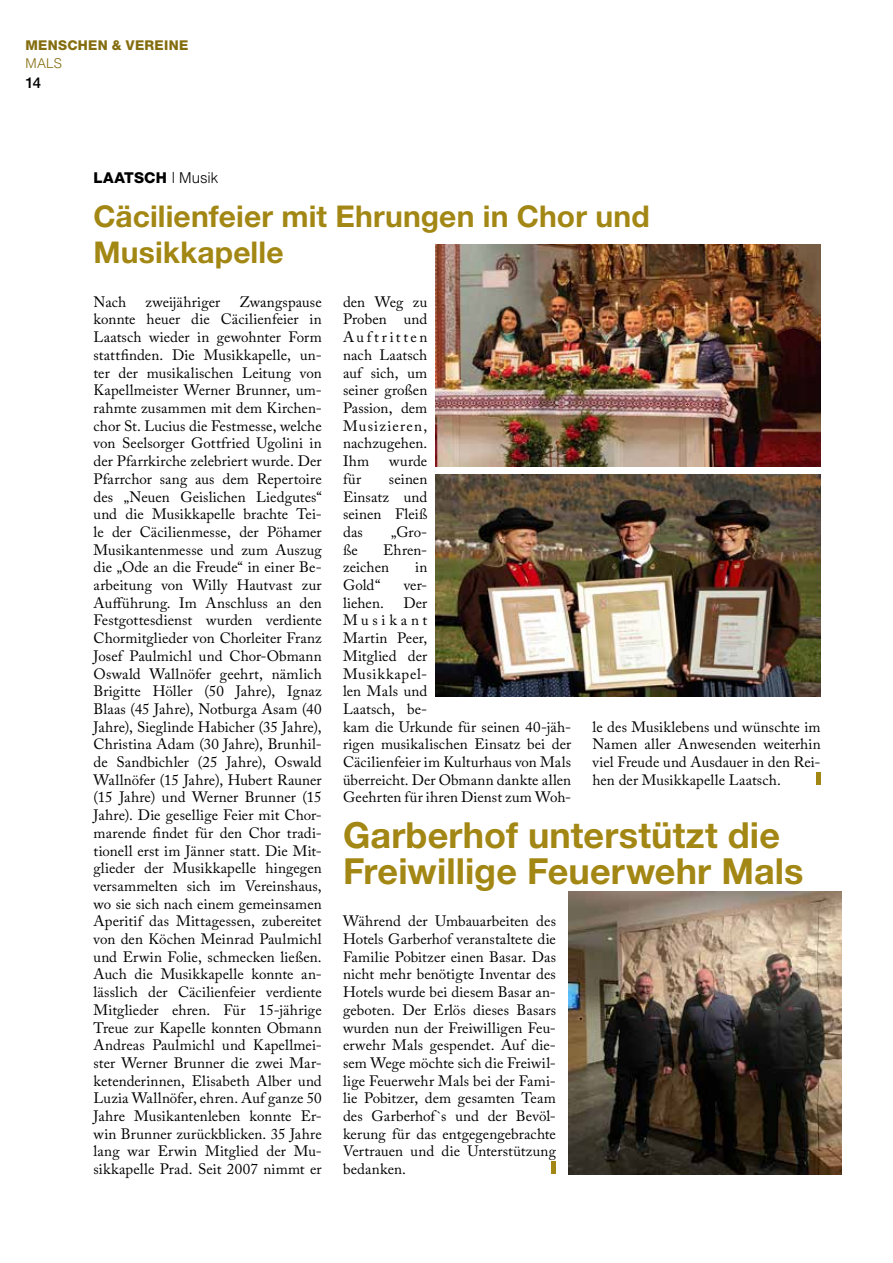
<style>
.page{position:relative;width:893px;height:1263px;background:#fff}
.page>*{position:absolute;margin:0;border:0;box-sizing:border-box;transform-origin:0 0}
.t1{font:700 36px/36px "Helvetica Neue";letter-spacing:.005em;color:#a38714}
.t2{font:700 30px/36px "Helvetica Neue";letter-spacing:.005em;color:#a38714}
.t3{font:15px/17.7px "Adobe Caslon Pro";letter-spacing:.01em;color:#000;text-align:justify}
.t4{font:800 15px "Helvetica Neue";letter-spacing:.015em;color:#000}
.t5{font:500 15px "Helvetica Neue";color:#000}
.t6{font:800 13.5px "Helvetica Neue";letter-spacing:.02em;color:#846d0f}
.t7{font:300 13.5px "Helvetica";color:#846d0f}
.s1{font-family:"Helvetica";font-weight:300}
</style>
<div class="page">
<img style="left:436px;top:245px;width:385px;height:221px">
<img style="left:436px;top:475px;width:385px;height:221px">
<div style="left:816px;top:772px;width:5px;height:13px;background:#a38714"></div>
<img style="left:568px;top:892px;width:274px;height:283px">
<hr style="left:552px;top:1161px;width:4px;height:13px;background:#a38714">
<p class="t6" style="left:26px;top:37px;width:164px">MENSCHEN &amp; VEREINE</p>
<p class="t7" style="left:26px;top:55px;width:38px">MALS</p>
<p class="t5" style="left:26px;top:74px;width:17px">14</p>
<p class="t4" style="left:94px;top:169px;width:126px">LAATSCH <span class="s1">| Musik</span></p>
<h2 class="t2" style="left:94px;top:198px;width:558px">Cäcilienfeier mit Ehrungen in Chor und<br>Musikkapelle</h2>
<p class="t3" style="left:94px;top:293px;width:34px">Nach</p>
<p class="t3" style="left:145px;top:293px;width:77px">zweijähriger</p>
<p class="t3" style="left:94px;top:293px;width:230px;text-indent:146px">Zwangspause konnte heuer die Cäcilienfeier in Laatsch wieder in gewohnter Form stattfinden. Die Musikkapelle, un&shy;ter der musikalischen Leitung von Kapellmeister Werner Brunner, um&shy;rahmte zusammen mit dem Kirchen&shy;chor St. Lucius die Festmesse, welche von Seelsorger Gottfried Ugolini in der Pfarrkirche zelebriert wurde. Der Pfarrchor sang aus dem Repertoire des „Neuen Geislichen Liedgutes“ und die Musikkapelle brachte Tei&shy;le der Cäcilienmesse, der Pöhamer Musikantenmesse und zum Auszug die „Ode an die Freude“ in einer Be&shy;arbeitung von Willy Hautvast zur Aufführung. Im Anschluss an den Festgottesdienst wurden verdiente Chormitglieder von Chorleiter Franz Josef Paulmichl und Chor-Obmann Oswald Wallnöfer geehrt, nämlich Brigitte Höller (50 Jahre), Ignaz Blaas (45 Jahre), Notburga Asam (40<br>Jahre), Sieglinde Habicher (35 Jahre), Christina Adam (30 Jahre), Brunhil&shy;de Sandbichler (25 Jahre), Oswald Wallnöfer (15 Jahre), Hubert Rauner (15 Jahre) und Werner Brunner (15<br>Jahre). Die gesellige Feier mit Chor&shy;marende findet für den Chor tradi&shy;tionell erst im Jänner statt. Die Mit&shy;glieder der Musikkapelle hingegen versammelten sich im Vereinshaus, wo sie sich nach einem gemeinsamen Aperitif das Mittagessen, zubereitet von den Köchen Meinrad Paulmichl und Erwin Folie, schmecken ließen.<br>Auch die Musikkapelle konnte an&shy;lässlich der Cäcilienfeier verdiente Mitglieder ehren. Für 15-jährige Treue zur Kapelle konnten Obmann Andreas Paulmichl und Kapellmei&shy;ster Werner Brunner die zwei Mar&shy;ketenderinnen, Elisabeth Alber und Luzia Wallnöfer, ehren. Auf ganze 50<br>Jahre Musikantenleben konnte Er&shy;win Brunner zurückblicken. 35 Jahre lang war Erwin Mitglied der Mu&shy;sikkapelle Prad. Seit 2007 nimmt er</p>
<p class="t3" style="left:343px;top:293px;width:86px">den Weg zu Proben und Auftritten nach Laatsch auf sich, um seiner großen Passion, dem Musizieren, nachzugehen.<br>Ihm</p>
<p class="t3" style="left:389px;top:452px;width:40px">wurde</p>
<p class="t3" style="left:343px;top:470px;width:20px">für</p>
<p class="t3" style="left:343px;top:470px;width:86px;text-indent:46px">seinen Einsatz und seinen Fleiß das</p>
<p class="t3" style="left:391px;top:523px;width:38px">„Gro-</p>
<p class="t3" style="left:343px;top:541px;width:86px;text-indent:40px">Ehren&shy;zeichen</p>
<p class="t3" style="left:343px;top:541px;width:16px">ße</p>
<p class="t3" style="left:415px;top:558px;width:14px">in</p>
<p class="t3" style="left:343px;top:576px;width:39px">Gold“</p>
<p class="t3" style="left:404px;top:576px;width:25px">ver-</p>
<p class="t3" style="left:343px;top:594px;width:42px">liehen.</p>
<p class="t3" style="left:343px;top:594px;width:230px;text-align:left;text-indent:60px">Der<br>Musikant<br>Martin Peer,<br>Mitglied der<br>Musikkapel-<br>len Mals und<br>Laatsch, be-<br>kam die Urkunde für seinen 40-jäh&shy;rigen musikalischen Einsatz bei der<br>Cäcilienfeier im Kulturhaus von Mals überreicht. Der Obmann dankte allen<br>Geehrten für ihren Dienst zum Woh-</p>
<p class="t3" style="left:592px;top:718px;width:230px">le des Musiklebens und wünschte im Namen aller Anwesenden weiterhin viel Freude und Ausdauer in den Rei&shy;hen der Musikkapelle Laatsch.</p>
<h1 class="t1" style="left:343px;top:816px;width:462px">Garberhof unterstützt die<br>Freiwillige Feuerwehr Mals</h1>
<p class="t3" style="left:343px;top:912px;width:214px">Während der Umbauarbeiten des Hotels Garberhof veranstaltete die Familie Pobitzer einen Basar. Das nicht mehr benötigte Inventar des Hotels wurde bei diesem Basar an&shy;geboten. Der Erlös dieses Basars wurden nun der Freiwilligen Feu&shy;erwehr Mals gespendet. Auf die&shy;sem Wege möchte sich die Freiwil&shy;lige Feuerwehr Mals bei der Fami&shy;lie Pobitzer, dem gesamten Team des Garberhof`s und der Bevöl&shy;kerung für das entgegengebrachte Vertrauen und die Unterstützung bedanken.</p>
</div>
